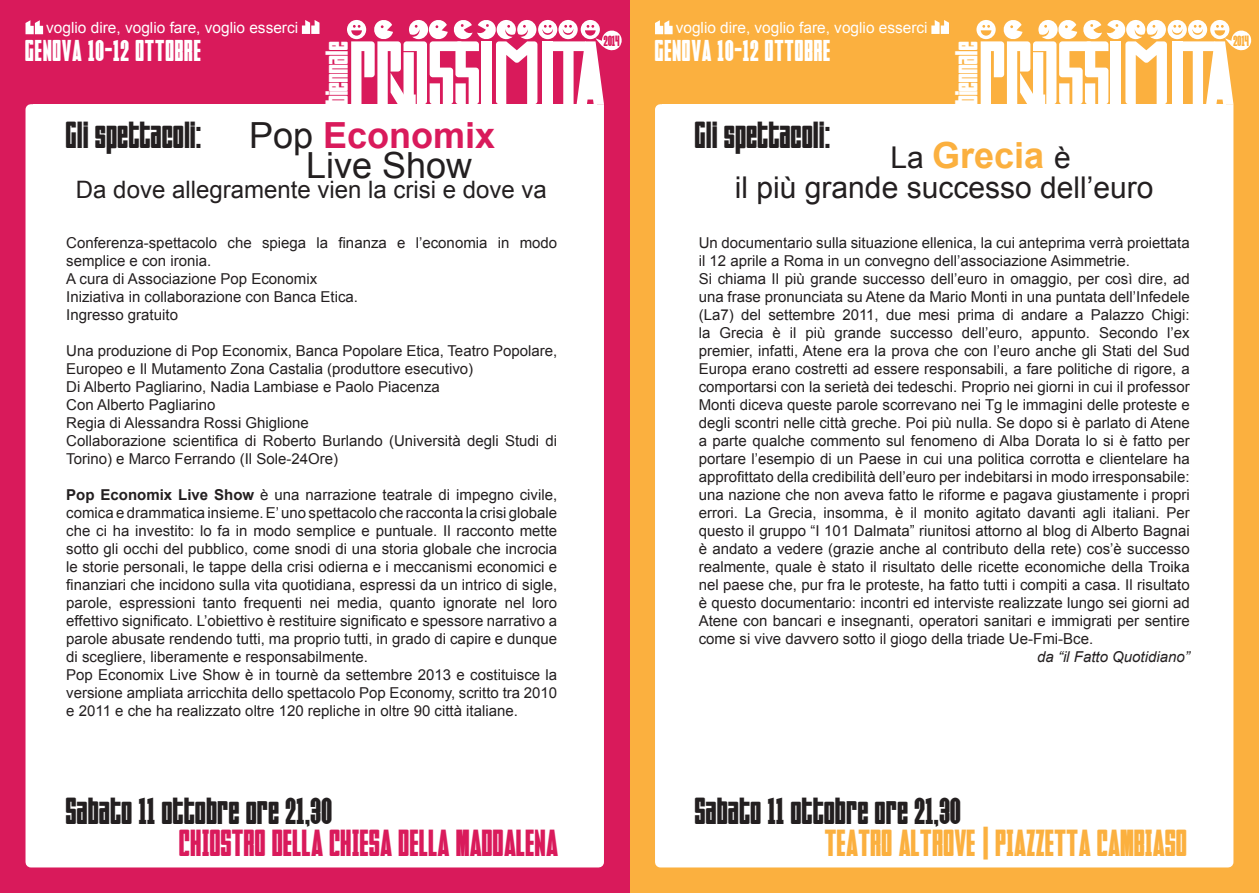
<style>
.page{position:relative;width:1259px;height:893px;background:#fff}
.page>*{position:absolute;margin:0;border:0;box-sizing:border-box;transform-origin:0 0}
.t1{font:37.5px "Faltura";letter-spacing:.02em;color:#231f20}
.t2{font:37.5px "Faltura";letter-spacing:.02em;color:#d91a5b}
.t3{font:37.5px "Faltura";letter-spacing:.02em;color:#fbb03f}
.t4{font:700 36px "Arial";color:#d91a5b}
.t5{font:700 36px "Arial";color:#fbb03f}
.t6{font:36px "Arial";color:#231f20}
.t7{font:31.5px "Faltura";letter-spacing:.01em;color:#fff}
.t8{font:30px "Faltura";letter-spacing:.04em;color:#fff}
.t9{font:30px "Arial";color:#231f20}
.t10{font:24px "Arial";color:#231f20}
.t11{font:15.45px "Arial";color:#fff}
.t12{font:15px/18px "Arial";color:#231f20}
.t13{font:italic 15px "Arial";color:#231f20}
.t14{font:14.85px "Faltura";color:#fbb03f}
.t15{font:14.85px "Faltura";color:#d91a5b}
.s1{font-weight:400;color:#231f20}
.s2{font-weight:400;font-size:30px;color:#231f20}
.s3{font-weight:700}
</style>
<div class="page">
<div style="left:629px;top:0;width:630px;height:893px;background:#fbb03f"></div>
<div style="left:655px;top:104px;width:579px;height:764px;background:#fff"></div>
<div style="left:662px;top:104px;width:564px;height:758px;background:#fff"></div>
<svg style="left:976px;top:20px;width:276px;height:84px"></svg>
<svg style="left:655px;top:20px;width:17px;height:14px"></svg>
<svg style="left:931px;top:20px;width:18px;height:14px"></svg>
<div style="left:0;top:0;width:629px;height:893px;background:#d91a5b"></div>
<svg style="left:25px;top:104px;width:579px;height:764px"></svg>
<div style="left:33px;top:104px;width:563px;height:758px;background:#fff"></div>
<svg style="left:347px;top:20px;width:275px;height:84px"></svg>
<svg style="left:26px;top:20px;width:17px;height:14px"></svg>
<svg style="left:302px;top:20px;width:17px;height:14px"></svg>
<p class="t11" style="left:46px;top:18px;width:253px">voglio dire, voglio fare, voglio esserci</p>
<p class="t8" style="left:26px;top:36px;width:177px">GENOVA 10-12 OTTOBRE</p>
<p class="t7" style="left:322px;top:104px;width:64px;rotate:-90deg">biennale</p>
<p class="t15" style="left:604px;top:34px;width:17px">2014</p>
<p class="t11" style="left:675px;top:18px;width:253px">voglio dire, voglio fare, voglio esserci</p>
<p class="t8" style="left:655px;top:36px;width:177px">GENOVA 10-12 OTTOBRE</p>
<p class="t7" style="left:951px;top:104px;width:64px;rotate:-90deg">biennale</p>
<p class="t1" style="left:66px;top:117px;width:137px">Gli spettacoli:</p>
<p class="t1" style="left:695px;top:117px;width:137px">Gli spettacoli:</p>
<p class="t4" style="left:249px;top:112px;width:248px"><span class="s1">Pop</span> Economix</p>
<p class="t10" style="left:76px;top:174px;width:472px">Da dove allegramente vien la crisi e dove va</p>
<p class="t9" style="left:735px;top:168px;width:420px">il più grande successo dell’euro</p>
<p class="t5" style="left:890px;top:132px;width:182px"><span class="s2">La</span> Grecia <span class="s2">è</span></p>
<p class="t6" style="left:306px;top:142px;width:168px">Live Show</p>
<p class="t12" style="left:66px;top:234px;width:492px">Conferenza-spettacolo che spiega la finanza e l’economia in modo semplice e con ironia.</p>
<p class="t12" style="left:66px;top:270px;width:252px">A cura di Associazione Pop Economix</p>
<p class="t12" style="left:66px;top:288px;width:293px">Iniziativa in collaborazione con Banca Etica.</p>
<p class="t12" style="left:66px;top:306px;width:113px">Ingresso gratuito</p>
<p class="t12" style="left:66px;top:342px;width:492px">Una produzione di Pop Economix, Banca Popolare Etica, Teatro Popolare,<br>Europeo e Il Mutamento Zona Castalia (produttore esecutivo)</p>
<p class="t12" style="left:66px;top:378px;width:375px">Di Alberto Pagliarino, Nadia Lambiase e Paolo Piacenza</p>
<p class="t12" style="left:66px;top:396px;width:151px">Con Alberto Pagliarino</p>
<p class="t12" style="left:66px;top:414px;width:244px">Regia di Alessandra Rossi Ghiglione</p>
<p class="t12" style="left:66px;top:432px;width:492px">Collaborazione scientifica di Roberto Burlando (Università degli Studi di<br>Torino) e Marco Ferrando (Il Sole-24Ore)</p>
<p class="t12" style="left:66px;top:486px;width:492px;text-align:justify"><span class="s3">Pop Economix Live Show</span> è una narrazione teatrale di impegno civile, comica e drammatica insieme. E’ uno spettacolo che racconta la crisi globale che ci ha investito: lo fa in modo semplice e puntuale. Il racconto mette sotto gli occhi del pubblico, come snodi di una storia globale che incrocia le storie personali, le tappe della crisi odierna e i meccanismi economici e finanziari che incidono sulla vita quotidiana, espressi da un intrico di sigle, parole, espressioni tanto frequenti nei media, quanto ignorate nel loro effettivo significato. L’obiettivo è restituire significato e spessore narrativo a parole abusate rendendo tutti, ma proprio tutti, in grado di capire e dunque di scegliere, liberamente e responsabilmente.</p>
<p class="t12" style="left:66px;top:666px;width:492px;text-align:justify">Pop Economix Live Show è in tournè da settembre 2013 e costituisce la versione ampliata arricchita dello spettacolo Pop Economy, scritto tra 2010 e 2011 e che ha realizzato oltre 120 repliche in oltre 90 città italiane.</p>
<p class="t12" style="left:698px;top:234px;width:492px">Un documentario sulla situazione ellenica, la cui anteprima verrà proiettata il 12 aprile a Roma in un convegno dell’associazione Asimmetrie.</p>
<p class="t12" style="left:698px;top:270px;width:492px;text-align:justify">Si chiama Il più grande successo dell’euro in omaggio, per così dire, ad una frase pronunciata su Atene da Mario Monti in una puntata dell’Infedele (La7) del settembre 2011, due mesi prima di andare a Palazzo Chigi: la Grecia è il più grande successo dell’euro, appunto. Secondo l’ex premier, infatti, Atene era la prova che con l’euro anche gli Stati del Sud Europa erano costretti ad essere responsabili, a fare politiche di rigore, a comportarsi con la serietà dei tedeschi. Proprio nei giorni in cui il professor Monti diceva queste parole scorrevano nei Tg le immagini delle proteste e degli scontri nelle città greche. Poi più nulla. Se dopo si è parlato di Atene a parte qualche commento sul fenomeno di Alba Dorata lo si è fatto per portare l’esempio di un Paese in cui una politica corrotta e clientelare ha approfittato della credibilità dell’euro per indebitarsi in modo irresponsabile: una nazione che non aveva fatto le riforme e pagava giustamente i propri errori. La Grecia, insomma, è il monito agitato davanti agli italiani. Per questo il gruppo “I 101 Dalmata” riunitosi attorno al blog di Alberto Bagnai è andato a vedere (grazie anche al contributo della rete) cos’è successo realmente, quale è stato il risultato delle ricette economiche della Troika nel paese che, pur fra le proteste, ha fatto tutti i compiti a casa. Il risultato è questo documentario: incontri ed interviste realizzate lungo sei giorni ad Atene con bancari e insegnanti, operatori sanitari e immigrati per sentire come si vive davvero sotto il giogo della triade Ue-Fmi-Bce.</p>
<p class="t13" style="left:1037px;top:647px;width:154px">da “il Fatto Quotidiano”</p>
<p class="t1" style="left:66px;top:793px;width:267px">Sabato 11 ottobre ore 21,30</p>
<p class="t2" style="left:180px;top:825px;width:380px">CHIOSTRO DELLA CHIESA DELLA MADDALENA</p>
<p class="t1" style="left:695px;top:793px;width:267px">Sabato 11 ottobre ore 21,30</p>
<p class="t3" style="left:825px;top:825px;width:363px">TEATRO ALTROVE | PIAZZETTA CAMBIASO</p>
<p class="t14" style="left:1233px;top:34px;width:17px">2014</p>
</div>
